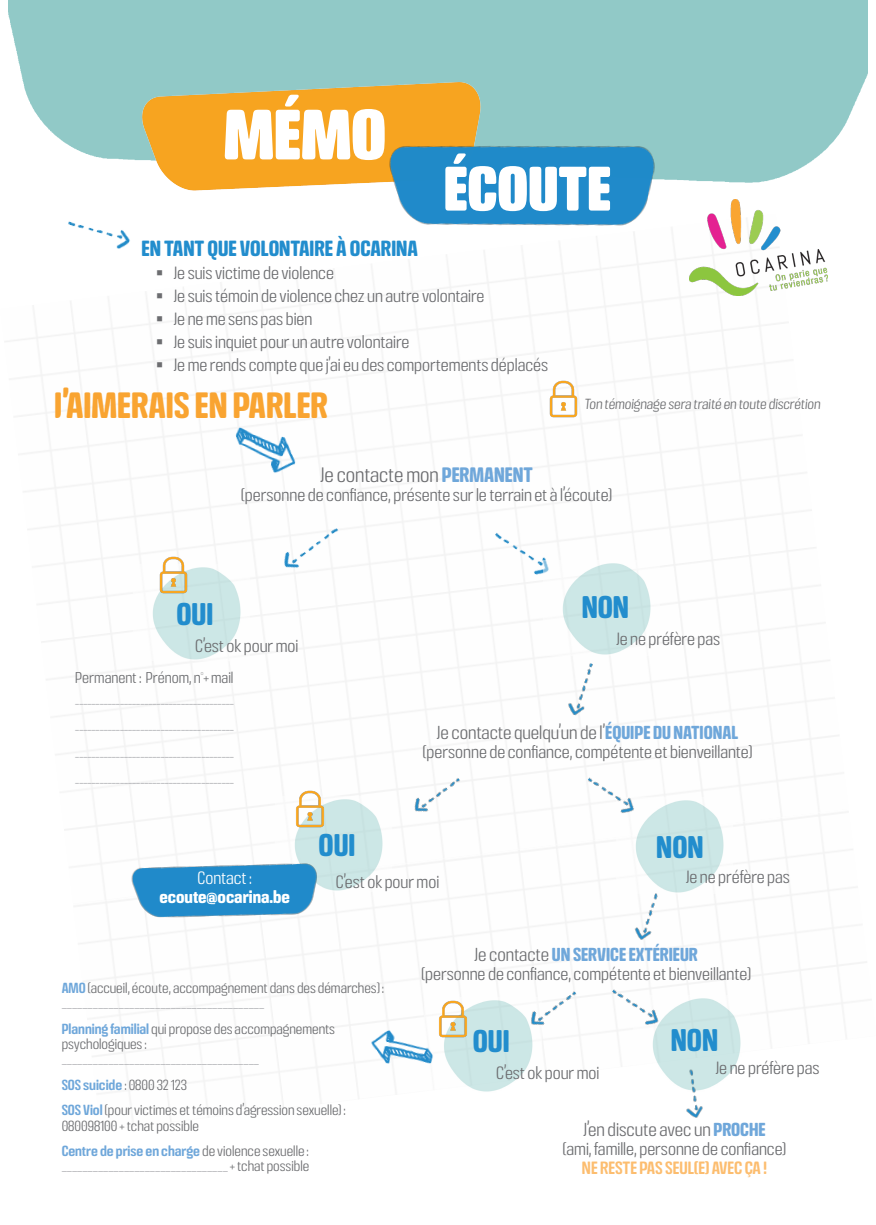
<style>
.page{position:relative;width:876px;height:1225px;background:#fff}
.page>*{position:absolute;margin:0;border:0;box-sizing:border-box;transform-origin:0 0}
.t1{font:900 68px "Crossfit";color:#fff}
.t2{font:900 60px "Crossfit";color:#fff}
.t3{font:700 35px "Crossfit";color:#f9a431}
.t4{font:700 30px "Crossfit";color:#228dcd}
.t5{font:700 21px "Crossfit";color:#228dcd}
.t6{font:300 20px "Crossfit";color:#6c6d70}
.t7{font:300 18px "Crossfit";color:#6c6d70}
.t8{font:700 18px "Crossfit";color:#6fa7da}
.t9{font:300 17px/18.7px "Crossfit";color:#6c6d70;text-align:center}
.List_Paragraph{font:700 17px/18.7px "Crossfit";color:#fff;text-align:center}
.List_Paragraph-2{font:300 15px "Crossfit";color:#a8a9ad}
.List_Paragraph-3{font:300 15px "Crossfit";color:#6c6d70}
.List_Paragraph-4{font:300 14px/15.4px "Crossfit";color:#6c6d70}
.List_Paragraph-5{font:600 14px "Crossfit";color:#6fa7da}
.s1{font-weight:700;color:#6fa7da}
.s2{font-weight:300}
.s3{font-weight:600;color:#6fa7da}
.s4{color:#a8a9ad}
.s5{font-weight:300;color:#6c6d70}
.s6{font-weight:600;color:#fcbd6f}
</style>
<div class="page">
<img style="left:134px;top:81px;width:355px;height:110px">
<img style="left:5px;top:221px;width:834px;height:609px">
<img style="left:380px;top:130px;width:283px;height:118px">
<img style="left:212px;top:407px;width:110px;height:91px">
<img style="left:264px;top:504px;width:106px;height:96px">
<img style="left:471px;top:496px;width:106px;height:96px">
<img style="left:134px;top:565px;width:116px;height:95px">
<img style="left:543px;top:560px;width:117px;height:95px">
<img style="left:558px;top:659px;width:47px;height:70px">
<img style="left:73px;top:809px;width:794px;height:313px">
<img style="left:275px;top:796px;width:116px;height:95px">
<img style="left:616px;top:797px;width:117px;height:96px">
<img style="left:625px;top:889px;width:45px;height:65px">
<img style="left:425px;top:997px;width:116px;height:95px">
<img style="left:633px;top:995px;width:117px;height:96px">
<img style="left:399px;top:768px;width:68px;height:60px">
<img style="left:582px;top:766px;width:68px;height:60px">
<img style="left:346px;top:1004px;width:106px;height:83px">
<img style="left:677px;top:1067px;width:34px;height:55px">
<img style="left:127px;top:857px;width:195px;height:91px">
<img style="left:690px;top:199px;width:137px;height:96px">
<img style="left:606px;top:978px;width:68px;height:59px">
<img style="left:515px;top:982px;width:69px;height:59px">
<img style="left:153px;top:555px;width:39px;height:38px">
<img style="left:290px;top:789px;width:38px;height:38px">
<img style="left:433px;top:999px;width:38px;height:38px">
<img style="left:543px;top:379px;width:39px;height:38px">
<svg style="left:164px;top:278px;width:17px;height:1px"></svg>
<svg style="left:164px;top:301px;width:17px;height:1px"></svg>
<svg style="left:164px;top:324px;width:17px;height:1px"></svg>
<svg style="left:164px;top:347px;width:17px;height:1px"></svg>
<svg style="left:164px;top:370px;width:17px;height:1px"></svg>
<p class="t1" style="left:224px;top:76px;width:164px">MÉMO</p>
<p class="t5" style="left:142px;top:230px;width:278px">EN TANT QUE VOLONTAIRE À OCARINA</p>
<p class="t2" style="left:444px;top:137px;width:169px">ÉCOUTE</p>
<p class="t9" style="left:156px;top:261px;width:180px">▪ Je suis victime de violence</p>
<p class="t9" style="left:156px;top:284px;width:330px">▪ Je suis témoin de violence chez un autre volontaire</p>
<p class="t9" style="left:156px;top:307px;width:158px">▪ Je ne me sens pas bien</p>
<p class="t9" style="left:156px;top:330px;width:255px">▪ Je suis inquiet pour un autre volontaire</p>
<p class="t9" style="left:156px;top:353px;width:394px">▪ Je me rends compte que j’ai eu des comportements déplacés</p>
<p class="t3" style="left:54px;top:374px;width:276px">J’AIMERAIS EN PARLER</p>
<p class="List_Paragraph-4" style="left:584px;top:394px;width:240px">Ton témoignage sera traité en toute discrétion</p>
<p class="t6" style="left:320px;top:457px;width:214px">Je contacte mon <span class="s1">PERMANENT</span></p>
<p class="t9" style="left:241px;top:483px;width:372px">(personne de confiance, présente sur le terrain et à l’écoute)</p>
<p class="t4" style="left:176px;top:587px;width:38px">OUI</p>
<p class="t4" style="left:582px;top:581px;width:49px">NON</p>
<p class="t9" style="left:195px;top:634px;width:105px">C’est ok pour moi</p>
<p class="List_Paragraph-3" style="left:75px;top:664px;width:160px">Permanent : Prénom, n°+ mail</p>
<p class="List_Paragraph-2" style="left:75px;top:691px;width:160px">---------------------------------------</p>
<p class="List_Paragraph-2" style="left:75px;top:717px;width:160px">---------------------------------------</p>
<p class="List_Paragraph-2" style="left:75px;top:744px;width:160px">---------------------------------------</p>
<p class="List_Paragraph-2" style="left:75px;top:770px;width:160px">---------------------------------------</p>
<p class="List_Paragraph" style="left:159px;top:867px;width:132px"><span class="s2">Contact : </span>ecoute@ocarina.be</p>
<p class="t9" style="left:616px;top:627px;width:105px">Je ne préfère pas</p>
<p class="t7" style="left:437px;top:717px;width:303px">Je contacte quelqu’un de l’<span class="s1">ÉQUIPE DU NATIONAL</span></p>
<p class="t9" style="left:423px;top:740px;width:331px">(personne de confiance, compétente et bienveillante)</p>
<p class="t4" style="left:319px;top:818px;width:38px">OUI</p>
<p class="t4" style="left:656px;top:821px;width:49px">NON</p>
<p class="t9" style="left:336px;top:870px;width:105px">C’est ok pour moi</p>
<p class="t9" style="left:686px;top:865px;width:105px">Je ne préfère pas</p>
<p class="List_Paragraph-4" style="left:62px;top:978px;width:324px"><span class="s3">AMO</span> (accueil, écoute, accompagnement dans des démarches) : <span class="s4">_______________________________________</span></p>
<p class="List_Paragraph-4" style="left:62px;top:1019px;width:275px"><span class="s3">Planning familial</span> qui propose des accompagnements psychologiques : <span class="s4">______________________________________</span></p>
<p class="List_Paragraph-5" style="left:62px;top:1072px;width:127px">SOS suicide <span class="s5">: 0800 32 123</span></p>
<p class="List_Paragraph-4" style="left:62px;top:1100px;width:286px"><span class="s3">SOS Viol</span> (pour victimes et témoins d’agression sexuelle) :<br>080098100 + tchat possible</p>
<p class="List_Paragraph-4" style="left:62px;top:1141px;width:249px"><span class="s3">Centre de prise en charge</span> de violence sexuelle : <span class="s4">________________________________</span> + tchat possible</p>
<p class="t8" style="left:474px;top:938px;width:225px"><span class="s5">Je contacte</span> UN SERVICE EXTÉRIEUR</p>
<p class="t9" style="left:421px;top:962px;width:331px">(personne de confiance, compétente et bienveillante)</p>
<p class="t4" style="left:473px;top:1015px;width:38px">OUI</p>
<p class="t4" style="left:671px;top:1013px;width:49px">NON</p>
<p class="t9" style="left:496px;top:1061px;width:105px">C’est ok pour moi</p>
<p class="t9" style="left:716px;top:1056px;width:105px">Je ne préfère pas</p>
<p class="t7" style="left:583px;top:1113px;width:184px">J’en discute avec un <span class="s1">PROCHE</span></p>
<p class="t9" style="left:563px;top:1137px;width:225px">(ami, famille, personne de confiance)<br><span class="s6">NE RESTE PAS SEUL(E) AVEC ÇA !</span></p>
</div>
